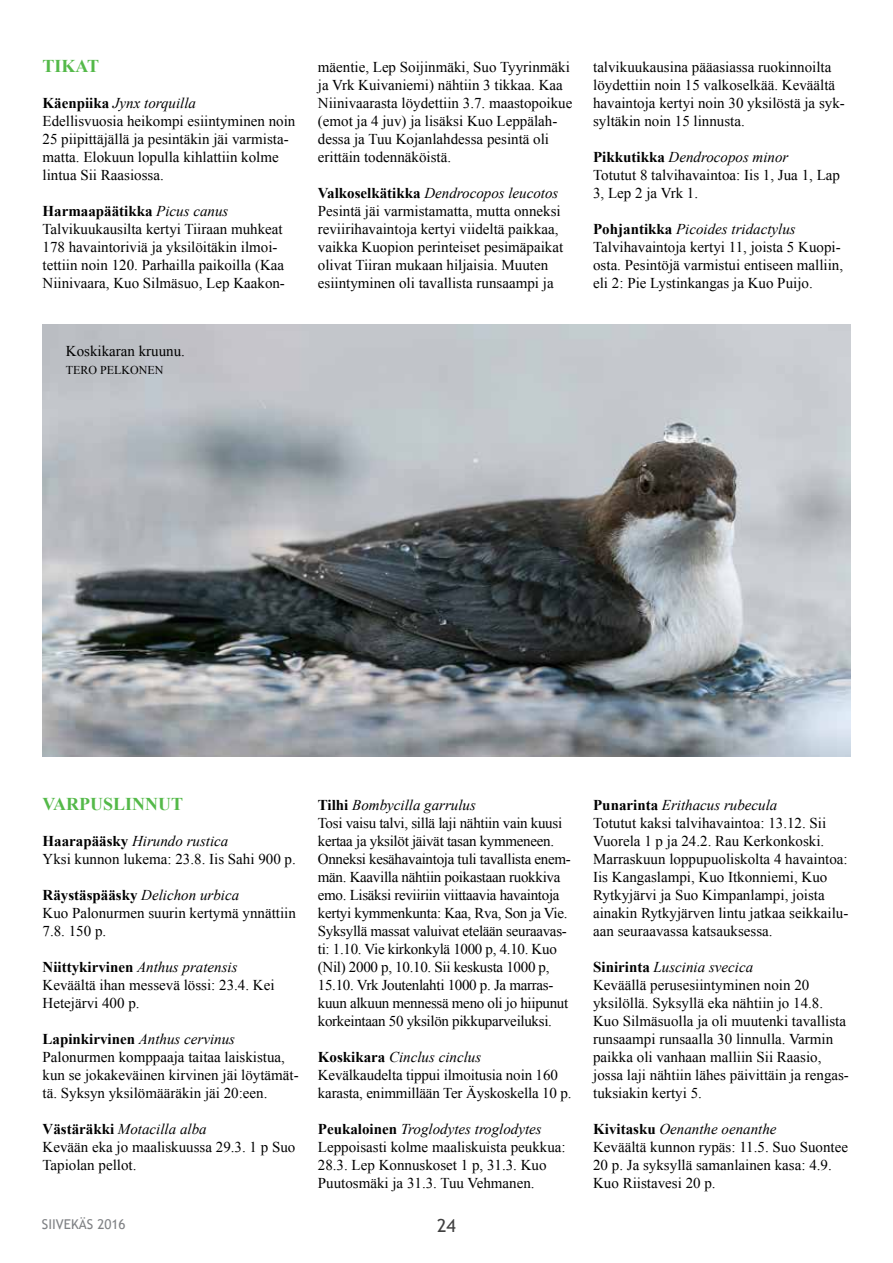
<style>
.page{position:relative;width:893px;height:1263px;background:#fff}
.page>*{position:absolute;margin:0;border:0;box-sizing:border-box;transform-origin:0 0}
.t1{font:700 18px "Times New Roman";color:#54b949}
.t2{font:18px "Trebuchet MS";color:#000}
.t3{font:15px/18px "Times New Roman";color:#000}
.t4{font:15px/18px "Times New Roman";letter-spacing:-.02em;color:#000}
.t5{font:13.5px "Trebuchet MS";color:#808285}
.t6{font:12px "Times New Roman";color:#000}
.s1{font-weight:700}
.s2{font-style:italic}
</style>
<div class="page">
<img style="left:43px;top:324px;width:807px;height:432px">
<p class="t1" style="left:43px;top:54px;width:58px">TIKAT</p>
<p class="t3" style="left:43px;top:94px;width:254px"><span class="s1">Käenpiika</span> <span class="s2">Jynx torquilla<br></span>Edellisvuosia heikompi esiintyminen noin 25 piipittäjällä ja pesintäkin jäi varmista&shy;matta. Elokuun lopulla kihlattiin kolme lintua Sii Raasiossa.</p>
<p class="t3" style="left:43px;top:202px;width:244px"><span class="s1">Harmaapäätikka</span> <span class="s2">Picus canus </span>Talvikuukausilta kertyi Tiiraan muhkeat 178 havaintoriviä ja yksilöitäkin ilmoi&shy;tettiin noin 120. Parhailla paikoilla (Kaa Niinivaara, Kuo Silmäsuo, Lep Kaakon-</p>
<p class="t3" style="left:318px;top:58px;width:256px">mäentie, Lep Soijinmäki, Suo Tyyrinmäki ja Vrk Kuivaniemi) nähtiin 3 tikkaa. Kaa Niinivaarasta löydettiin 3.7. maastopoikue (emot ja 4 juv) ja lisäksi Kuo Leppälah&shy;dessa ja Tuu Kojanlahdessa pesintä oli erittäin todennäköistä.</p>
<p class="t3" style="left:318px;top:184px;width:247px"><span class="s1">Valkoselkätikka</span> <span class="s2">Dendrocopos leucotos </span>Pesintä jäi varmistamatta, mutta onneksi reviirihavaintoja kertyi viideltä paikkaa, vaikka Kuopion perinteiset pesimäpaikat olivat Tiiran mukaan hiljaisia. Muuten esiintyminen oli tavallista runsaampi ja</p>
<p class="t3" style="left:593px;top:58px;width:253px">talvikuukausina pääasiassa ruokinnoilta löydettiin noin 15 valkoselkää. Keväältä havaintoja kertyi noin 30 yksilöstä ja syk&shy;syltäkin noin 15 linnusta.</p>
<p class="t3" style="left:593px;top:148px;width:248px"><span class="s1">Pikkutikka</span> <span class="s2">Dendrocopos minor<br></span>Totutut 8 talvihavaintoa: Iis 1, Jua 1, Lap<br>3, Lep 2 ja Vrk 1.</p>
<p class="t3" style="left:593px;top:220px;width:252px"><span class="s1">Pohjantikka</span> <span class="s2">Picoides tridactylus </span>Talvihavaintoja kertyi 11, joista 5 Kuopi&shy;osta. Pesintöjä varmistui entiseen malliin, eli 2: Pie Lystinkangas ja Kuo Puijo.</p>
<p class="t3" style="left:66px;top:342px;width:121px">Koskikaran kruunu.</p>
<p class="t6" style="left:66px;top:362px;width:99px">TERO PELKONEN</p>
<p class="t1" style="left:43px;top:792px;width:142px">VARPUSLINNUT</p>
<p class="t3" style="left:43px;top:832px;width:255px"><span class="s1">Haarapääsky</span> <span class="s2">Hirundo rustica<br></span>Yksi kunnon lukema: 23.8. Iis Sahi 900 p.</p>
<p class="t3" style="left:43px;top:886px;width:255px"><span class="s1">Räystäspääsky</span> <span class="s2">Delichon urbica<br></span>Kuo Palonurmen suurin kertymä ynnättiin<br>7.8. 150 p.</p>
<p class="t3" style="left:43px;top:958px;width:234px"><span class="s1">Niittykirvinen</span> <span class="s2">Anthus pratensis<br></span>Keväältä ihan messevä lössi: 23.4. Kei<br>Hetejärvi 400 p.</p>
<p class="t3" style="left:43px;top:1030px;width:258px"><span class="s1">Lapinkirvinen</span> <span class="s2">Anthus cervinus </span>Palonurmen komppaaja taitaa laiskistua, kun se jokakeväinen kirvinen jäi löytämät&shy;tä. Syksyn yksilömääräkin jäi 20:een.</p>
<p class="t3" style="left:43px;top:1120px;width:254px"><span class="s1">Västäräkki</span> <span class="s2">Motacilla alba<br></span>Kevään eka jo maaliskuussa 29.3. 1 p Suo<br>Tapiolan pellot.</p>
<p class="t4" style="left:318px;top:796px;width:254px"><span class="s1">Tilhi</span> <span class="s2">Bombycilla garrulus<br></span>Tosi vaisu talvi, sillä laji nähtiin vain kuusi kertaa ja yksilöt jäivät tasan kymmeneen.<br>Onneksi kesähavaintoja tuli tavallista enem&shy;män. Kaavilla nähtiin poikastaan ruokkiva emo. Lisäksi reviiriin viittaavia havaintoja kertyi kymmenkunta: Kaa, Rva, Son ja Vie.<br>Syksyllä massat valuivat etelään seuraavas&shy;ti: 1.10. Vie kirkonkylä 1000 p, 4.10. Kuo (Nil) 2000 p, 10.10. Sii keskusta 1000 p, 15.10. Vrk Joutenlahti 1000 p. Ja marras&shy;kuun alkuun mennessä meno oli jo hiipunut korkeintaan 50 yksilön pikkuparveiluksi.</p>
<p class="t3" style="left:318px;top:1048px;width:255px"><span class="s1">Koskikara</span> <span class="s2">Cinclus cinclus<br></span>Kevälkaudelta tippui ilmoitusia noin 160 karasta, enimmillään Ter Äyskoskella 10 p.</p>
<p class="t3" style="left:318px;top:1120px;width:249px"><span class="s1">Peukaloinen</span> <span class="s2">Troglodytes troglodytes </span>Leppoisasti kolme maaliskuista peukkua:<br>28.3. Lep Konnuskoset 1 p, 31.3. Kuo Puutosmäki ja 31.3. Tuu Vehmanen.</p>
<p class="t5" style="left:42px;top:1216px;width:85px">SIIVEKÄS 2016</p>
<p class="t2" style="left:437px;top:1215px;width:20px">24</p>
<p class="t3" style="left:593px;top:796px;width:257px"><span class="s1">Punarinta</span> <span class="s2">Erithacus rubecula<br></span>Totutut kaksi talvihavaintoa: 13.12. Sii Vuorela 1 p ja 24.2. Rau Kerkonkoski.<br>Marraskuun loppupuoliskolta 4 havaintoa:<br>Iis Kangaslampi, Kuo Itkonniemi, Kuo Rytkyjärvi ja Suo Kimpanlampi, joista ainakin Rytkyjärven lintu jatkaa seikkailu&shy;aan seuraavassa katsauksessa.</p>
<p class="t3" style="left:593px;top:958px;width:257px"><span class="s1">Sinirinta</span> <span class="s2">Luscinia svecica<br></span>Keväällä perusesiintyminen noin 20 yksilöllä. Syksyllä eka nähtiin jo 14.8.<br>Kuo Silmäsuolla ja oli muutenki tavallista runsaampi runsaalla 30 linnulla. Varmin paikka oli vanhaan malliin Sii Raasio, jossa laji nähtiin lähes päivittäin ja rengas&shy;tuksiakin kertyi 5.</p>
<p class="t3" style="left:593px;top:1120px;width:256px"><span class="s1">Kivitasku</span> <span class="s2">Oenanthe oenanthe<br></span>Keväältä kunnon rypäs: 11.5. Suo Suontee<br>20 p. Ja syksyllä samanlainen kasa: 4.9.<br>Kuo Riistavesi 20 p.</p>
</div>
